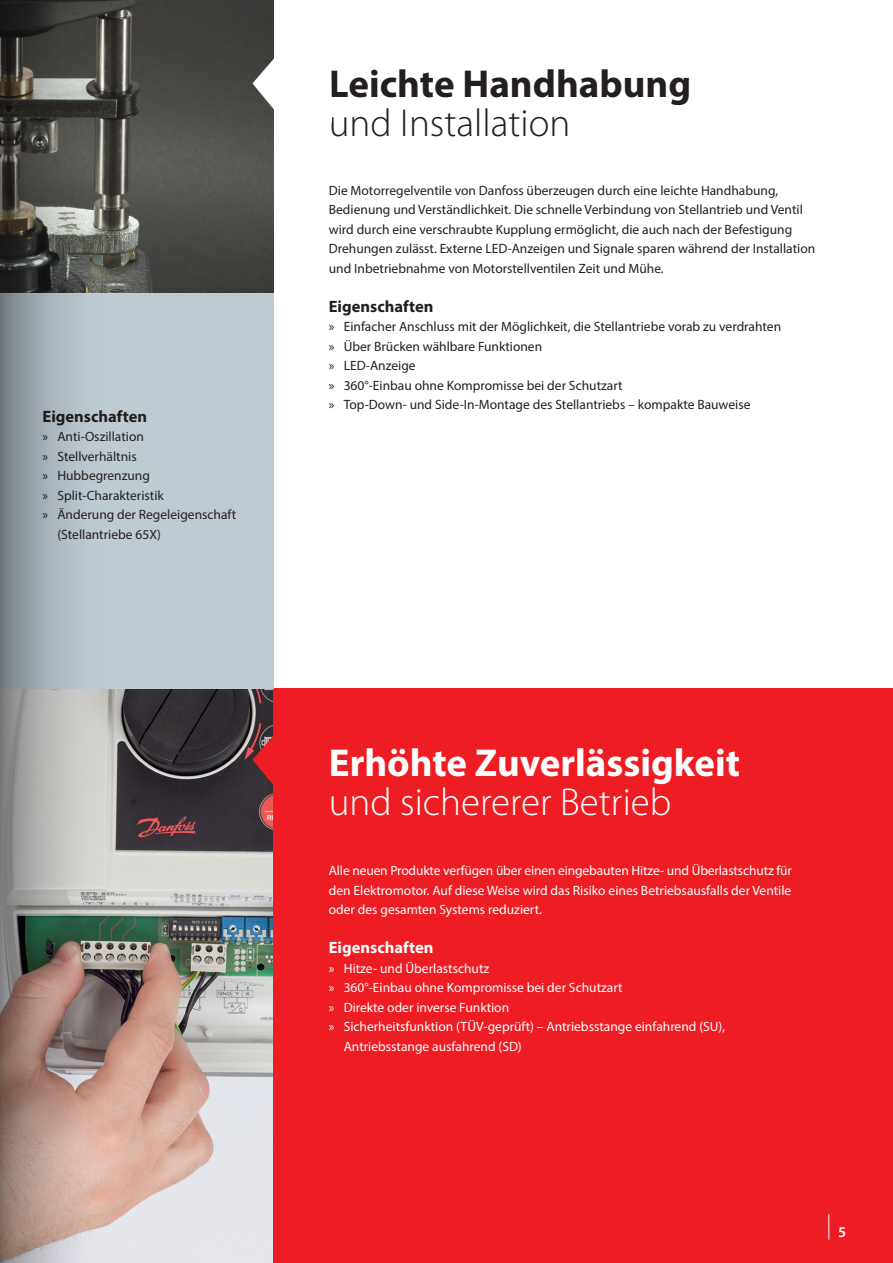
<style>
.page{position:relative;width:893px;height:1263px;background:#fff}
.page>*{position:absolute;margin:0;border:0;box-sizing:border-box;transform-origin:0 0}
.t1{font:700 39px "Myriad Pro";color:#fff}
.t2{font:300 39px "Myriad Pro";color:#fff}
.t3{font:700 39px "Myriad Pro";color:#231f20}
.t4{font:300 39px "Myriad Pro";color:#231f20}
.t5{font:700 16.5px "Myriad Pro";color:#231f20}
.t6{font:700 16.5px "Myriad Pro";color:#fff}
.t7{font:600 15px "Myriad Pro";color:#fff}
.t8{font:13.5px/19.5px "Myriad Pro";color:#231f20}
.t9{font:13.5px/19.5px "Myriad Pro";color:#fff;text-align:justify}
</style>
<div class="page">
<img style="left:109px;top:689px;width:165px;height:574px">
<div style="left:274px;top:689px;width:619px;height:574px;background:#ee1d23"></div>
<img style="left:109px;top:0;width:165px;height:293px">
<svg style="left:252px;top:730px;width:22px;height:61px"></svg>
<div style="left:0;top:293px;width:274px;height:396px;background:#bfcbd3"></div>
<svg style="left:252px;top:54px;width:22px;height:61px"></svg>
<svg style="left:828px;top:1214px;width:1px;height:25px"></svg>
<svg style="left:0;top:0;width:109px;height:1263px;background:#928f8d"></svg>
<p class="t5" style="left:43px;top:405px;width:106px">Eigenschaften</p>
<p class="t8" style="left:43px;top:427px;width:103px">» Anti-Oszillation</p>
<p class="t8" style="left:43px;top:446px;width:96px">» Stellverhältnis</p>
<p class="t8" style="left:43px;top:466px;width:109px">» Hubbegrenzung</p>
<p class="t8" style="left:43px;top:485px;width:123px">» Split-Charakteristik</p>
<p class="t8" style="left:43px;top:505px;width:195px">» Änderung der Regeleigenschaft</p>
<p class="t8" style="left:57px;top:524px;width:105px">(Stellantriebe 65X)</p>
<h1 class="t3" style="left:329px;top:59px;width:364px">Leichte Handhabung</h1>
<h1 class="t4" style="left:329px;top:100px;width:243px">und Installation</h1>
<p class="t8" style="left:329px;top:180px;width:488px">Die Motorregelventile von Danfoss überzeugen durch eine leichte Handhabung, Bedienung und Verständlichkeit. Die schnelle Verbindung von Stellantrieb und Ventil wird durch eine verschraubte Kupplung ermöglicht, die auch nach der Befestigung Drehungen zulässt. Externe LED-Anzeigen und Signale sparen während der Installation und Inbetriebnahme von Motorstellventilen Zeit und Mühe.</p>
<p class="t5" style="left:329px;top:295px;width:106px">Eigenschaften</p>
<p class="t8" style="left:329px;top:317px;width:454px">» Einfacher Anschluss mit der Möglichkeit, die Stellantriebe vorab zu verdrahten » Über Brücken wählbare Funktionen<br>» LED-Anzeige<br>» 360°-Einbau ohne Kompromisse bei der Schutzart<br>» Top-Down- und Side-In-Montage des Stellantriebs – kompakte Bauweise</p>
<h1 class="t1" style="left:329px;top:737px;width:413px">Erhöhte Zuverlässigkeit</h1>
<h1 class="t2" style="left:329px;top:778px;width:344px">und sichererer Betrieb</h1>
<p class="t9" style="left:329px;top:861px;width:465px">Alle neuen Produkte verfügen über einen eingebauten Hitze- und Überlastschutz für den Elektromotor. Auf diese Weise wird das Risiko eines Betriebsausfalls der Ventile oder des gesamten Systems reduziert.</p>
<p class="t6" style="left:329px;top:937px;width:106px">Eigenschaften</p>
<p class="t9" style="left:329px;top:958px;width:162px">» Hitze- und Überlastschutz</p>
<p class="t9" style="left:329px;top:978px;width:295px">» 360°-Einbau ohne Kompromisse bei der Schutzart</p>
<p class="t9" style="left:329px;top:997px;width:182px">» Direkte oder inverse Funktion</p>
<p class="t9" style="left:329px;top:1017px;width:398px">» Sicherheitsfunktion (TÜV-geprüft) – Antriebsstange einfahrend (SU),</p>
<p class="t9" style="left:344px;top:1036px;width:179px">Antriebsstange ausfahrend (SD)</p>
<p class="t7" style="left:838px;top:1223px;width:10px">5</p>
</div>
